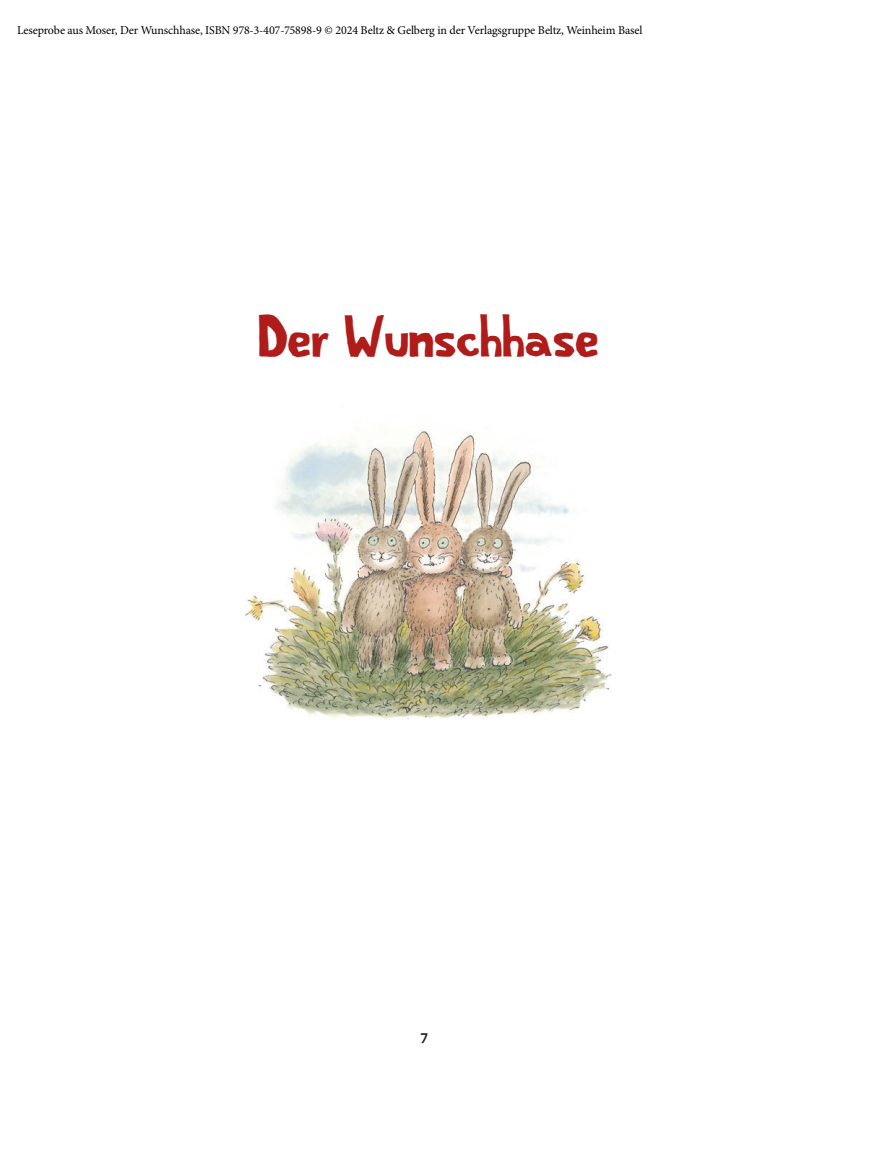
<style>
.page{position:relative;width:893px;height:1170px;background:#fff}
.page>*{position:absolute;margin:0;border:0;box-sizing:border-box;transform-origin:0 0}
.t1{font:48px "Simple Life";color:#af1c1a}
.t2{font:600 16.5px "Cronos Pro";color:#1d1d1b}
.t3{font:12px "Minion Pro";letter-spacing:-.01em;color:#000}
</style>
<div class="page">
<img style="left:244px;top:430px;width:368px;height:289px">
<p class="t3" style="left:17px;top:22px;width:627px">Leseprobe aus Moser, Der Wunschhase, ISBN 978-3-407-75898-9 © 2024 Beltz &amp; Gelberg in der Verlagsgruppe Beltz, Weinheim Basel</p>
<p class="t1" style="left:258px;top:311px;width:342px">Der Wunschhase</p>
<p class="t2" style="left:420px;top:1028px;width:10px">7</p>
</div>
